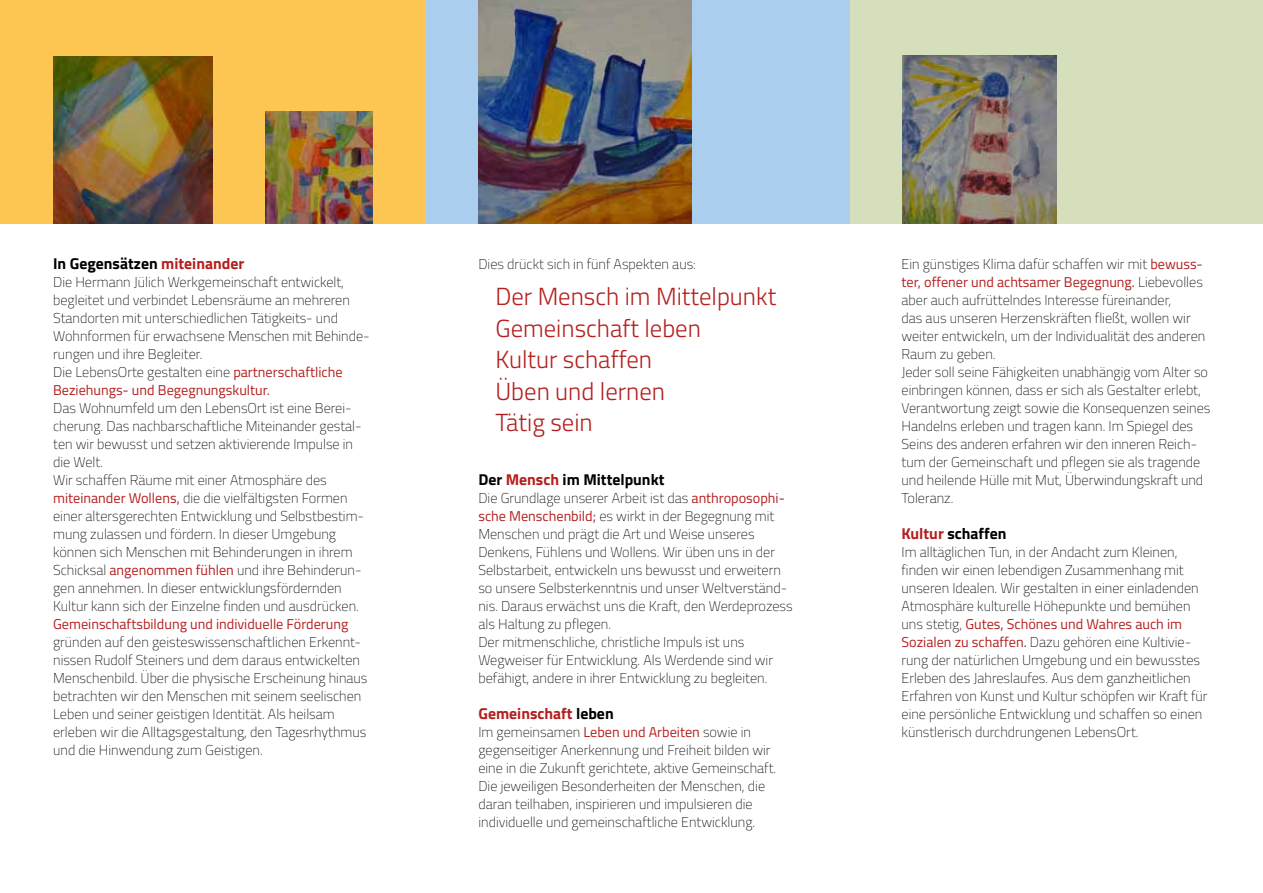
<style>
.page{position:relative;width:1263px;height:893px;background:#fff}
.page>*{position:absolute;margin:0;border:0;box-sizing:border-box;transform-origin:0 0}
.t1{font:300 24.75px/31.5px "Titillium Web";color:#b51f1f}
.t2{font:700 15.75px "Titillium Web";color:#000}
.t3{font:700 15.75px "Titillium Web";color:#b51f1f}
.t4{font:100 14.25px/18px "Titillium Web";color:#000}
.t5{font:14.25px "Titillium Web";color:#b51f1f}
.s1{color:#b51f1f}
.s2{font-weight:400;color:#b51f1f}
.s3{color:#000}
</style>
<div class="page">
<div style="left:425px;top:0;width:425px;height:223px;background:#abceef"></div>
<div style="left:850px;top:0;width:413px;height:223px;background:#d5dfbc"></div>
<div style="left:0;top:0;width:425px;height:223px;background:#fdc652"></div>
<img style="left:902px;top:56px;width:155px;height:167px">
<img style="left:53px;top:56px;width:160px;height:167px">
<img style="left:478px;top:0;width:213px;height:223px">
<img style="left:266px;top:112px;width:106px;height:111px">
<p class="t2" style="left:53px;top:252px;width:193px">In Gegensätzen <span class="s1">miteinander</span></p>
<p class="t4" style="left:53px;top:272px;width:318px">Die Hermann Jülich Werkgemeinschaft entwickelt, begleitet und verbindet Lebensräume an mehreren Standorten mit unterschiedlichen Tätigkeits- und Wohnformen für erwachsene Menschen mit Behinde&shy;rungen und ihre Begleiter.<br>Die LebensOrte gestalten eine <span class="s2">partnerschaftliche Beziehungs- und Begegnungskultur.</span></p>
<p class="t4" style="left:53px;top:398px;width:312px">Das Wohnumfeld um den LebensOrt ist eine Berei&shy;cherung. Das nachbarschaftliche Miteinander gestal&shy;ten wir bewusst und setzen aktivierende Impulse in die Welt.<br>Wir schaffen Räume mit einer Atmosphäre des <span class="s2">miteinander Wollens,</span> die die vielfältigsten Formen einer altersgerechten Entwicklung und Selbstbestim&shy;mung zulassen und fördern. In dieser Umgebung können sich Menschen mit Behinderungen in ihrem Schicksal <span class="s2">angenommen fühlen</span> und ihre Behinderun&shy;gen annehmen. In dieser entwicklungsfördernden Kultur kann sich der Einzelne finden und ausdrücken.</p>
<p class="t5" style="left:53px;top:614px;width:297px">Gemeinschaftsbildung und individuelle Förderung</p>
<p class="t4" style="left:53px;top:632px;width:316px">gründen auf den geisteswissenschaftlichen Erkennt&shy;nissen Rudolf Steiners und dem daraus entwickelten Menschenbild. Über die physische Erscheinung hinaus betrachten wir den Menschen mit seinem seelischen Leben und seiner geistigen Identität. Als heilsam erleben wir die Alltagsgestaltung, den Tagesrhythmus und die Hinwendung zum Geistigen.</p>
<p class="t4" style="left:478px;top:254px;width:219px">Dies drückt sich in fünf Aspekten aus:</p>
<h1 class="t1" style="left:495px;top:280px;width:282px">Der Mensch im Mittelpunkt<br>Gemeinschaft leben<br>Kultur schaffen<br>Üben und lernen<br>Tätig sein</h1>
<p class="t2" style="left:478px;top:468px;width:188px">Der <span class="s1">Mensch</span> im Mittelpunkt</p>
<p class="t4" style="left:478px;top:488px;width:316px">Die Grundlage unserer Arbeit ist das <span class="s2">anthroposophi&shy;sche Menschenbild;</span> es wirkt in der Begegnung mit Menschen und prägt die Art und Weise unseres Denkens, Fühlens und Wollens. Wir üben uns in der Selbstarbeit, entwickeln uns bewusst und erweitern so unsere Selbsterkenntnis und unser Weltverständ&shy;nis. Daraus erwächst uns die Kraft, den Werdeprozess als Haltung zu pflegen.<br>Der mitmenschliche, christliche Impuls ist uns Wegweiser für Entwicklung. Als Werdende sind wir befähigt, andere in ihrer Entwicklung zu begleiten.</p>
<p class="t3" style="left:478px;top:702px;width:137px">Gemeinschaft <span class="s3">leben</span></p>
<p class="t4" style="left:478px;top:722px;width:299px">Im gemeinsamen <span class="s2">Leben und Arbeiten</span> sowie in gegenseitiger Anerkennung und Freiheit bilden wir eine in die Zukunft gerichtete, aktive Gemeinschaft.<br>Die jeweiligen Besonderheiten der Menschen, die daran teilhaben, inspirieren und impulsieren die individuelle und gemeinschaftliche Entwicklung.</p>
<p class="t4" style="left:901px;top:254px;width:310px">Ein günstiges Klima dafür schaffen wir mit <span class="s2">bewuss&shy;ter, offener und achtsamer Begegnung.</span> Liebevolles aber auch aufrüttelndes Interesse füreinander,<br>das aus unseren Herzenskräften fließt, wollen wir weiter entwickeln, um der Individualität des anderen Raum zu geben.<br>Jeder soll seine Fähigkeiten unabhängig vom Alter so einbringen können, dass er sich als Gestalter erlebt, Verantwortung zeigt sowie die Konsequenzen seines Handelns erleben und tragen kann. Im Spiegel des Seins des anderen erfahren wir den inneren Reich&shy;tum der Gemeinschaft und pflegen sie als tragende und heilende Hülle mit Mut, Überwindungskraft und Toleranz.</p>
<p class="t2" style="left:901px;top:522px;width:106px"><span class="s1">Kultur</span> schaffen</p>
<p class="t4" style="left:901px;top:542px;width:308px">Im alltäglichen Tun, in der Andacht zum Kleinen, finden wir einen lebendigen Zusammenhang mit unseren Idealen. Wir gestalten in einer einladenden Atmosphäre kulturelle Höhepunkte und bemühen uns stetig, <span class="s2">Gutes, Schönes und Wahres auch im Sozialen zu schaffen.</span> Dazu gehören eine Kultivie&shy;rung der natürlichen Umgebung und ein bewusstes Erleben des Jahreslaufes. Aus dem ganzheitlichen Erfahren von Kunst und Kultur schöpfen wir Kraft für eine persönliche Entwicklung und schaffen so einen künstlerisch durchdrungenen LebensOrt.</p>
</div>
